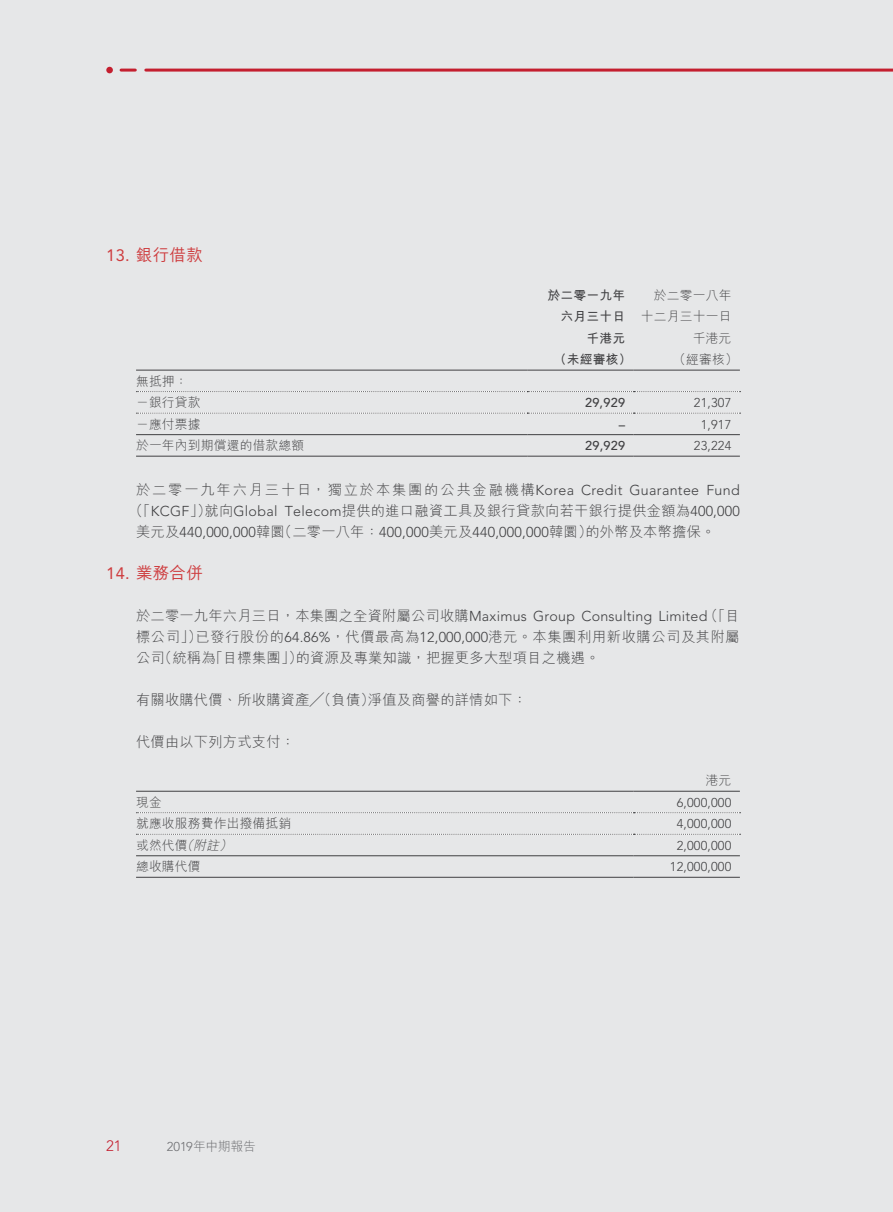
<style>
.page{position:relative;width:893px;height:1212px;background:#e6e7e8}
.page>*{position:absolute;margin:0;border:0;box-sizing:border-box;transform-origin:0 0}
.t1{font:500 16.5px "M Hei HK";letter-spacing:.015em;color:#ce3c3e}
.t2{font:300 15px "Avenir LT Std";color:#c41f2f}
.t3{font:300 14.25px/21px "M Hei HK";letter-spacing:.02em;color:#404042}
.t4{font:300 14.25px "Avenir LT Std";letter-spacing:.015em;color:#404042}
.t5{font:300 14.25px "M Hei HK";letter-spacing:.04em;color:#404042}
.t6{font:300 12.75px "M Hei HK";letter-spacing:.015em;color:#404042}
.t7{font:300 12.75px "Avenir LT Std";letter-spacing:.015em;color:#404042}
.t8{font:700 12.75px "M Hei HK";letter-spacing:.015em;color:#404042}
.t9{font:500 12.75px "Avenir LT Std";letter-spacing:.015em;color:#404042}
.t10{font:300 12.75px "M Hei HK";letter-spacing:-.01em;color:#6d6e71}
.t11{font:italic 300 12.75px "M Hei HK";color:#404042}
.s1{font-family:"Avenir LT Std";font-weight:400}
.s2{font-family:"Avenir LT Std"}
.s3{font-family:"M Hei HK"}
.s4{font-style:italic}
</style>
<div class="page">
<hr style="left:146px;top:69px;width:747px;height:3px;background:#c41f2f">
<hr style="left:121px;top:69px;width:14px;height:3px;background:#c41f2f">
<div style="left:106px;top:67px;width:7px;height:6px;background:#c41f2f;border-radius:50%"></div>
<svg style="left:136px;top:391px;width:605px;height:1px"></svg>
<svg style="left:136px;top:413px;width:605px;height:1px"></svg>
<hr style="left:136px;top:370px;width:391px;height:1px;background:#404042">
<hr style="left:136px;top:434px;width:391px;height:1px;background:#404042">
<hr style="left:527px;top:434px;width:107px;height:1px;background:#404042">
<hr style="left:634px;top:434px;width:106px;height:1px;background:#404042">
<hr style="left:136px;top:456px;width:391px;height:1px;background:#404042">
<hr style="left:527px;top:456px;width:107px;height:1px;background:#404042">
<hr style="left:634px;top:456px;width:106px;height:1px;background:#404042">
<hr style="left:527px;top:370px;width:107px;height:1px;background:#404042">
<hr style="left:634px;top:370px;width:106px;height:1px;background:#404042">
<svg style="left:136px;top:812px;width:605px;height:1px"></svg>
<svg style="left:136px;top:834px;width:605px;height:1px"></svg>
<hr style="left:136px;top:791px;width:498px;height:1px;background:#404042">
<hr style="left:634px;top:791px;width:106px;height:1px;background:#404042">
<hr style="left:136px;top:855px;width:498px;height:1px;background:#404042">
<hr style="left:634px;top:855px;width:106px;height:1px;background:#404042">
<hr style="left:136px;top:877px;width:498px;height:1px;background:#404042">
<hr style="left:634px;top:877px;width:106px;height:1px;background:#404042">
<p class="t1" style="left:106px;top:243px;width:98px"><span class="s1">13.</span> 銀行借款</p>
<p class="t6" style="left:136px;top:372px;width:53px">無抵押：</p>
<p class="t6" style="left:136px;top:394px;width:66px">－銀行貸款</p>
<p class="t6" style="left:136px;top:415px;width:66px">－應付票據</p>
<p class="t6" style="left:136px;top:437px;width:170px">於一年內到期償還的借款總額</p>
<p class="t8" style="left:547px;top:286px;width:79px">於二零一九年</p>
<p class="t6" style="left:654px;top:286px;width:79px">於二零一八年</p>
<p class="t8" style="left:560px;top:307px;width:66px">六月三十日</p>
<p class="t6" style="left:641px;top:308px;width:92px">十二月三十一日</p>
<p class="t8" style="left:586px;top:329px;width:40px">千港元</p>
<p class="t6" style="left:693px;top:329px;width:40px">千港元</p>
<p class="t8" style="left:554px;top:350px;width:79px">（未經審核）</p>
<p class="t6" style="left:673px;top:351px;width:66px">（經審核(</p>
<p class="t9" style="left:585px;top:395px;width:42px">29,929</p>
<p class="t7" style="left:694px;top:395px;width:39px">21,307</p>
<p class="t9" style="left:619px;top:417px;width:8px">–</p>
<p class="t7" style="left:701px;top:417px;width:32px">1,917</p>
<p class="t9" style="left:585px;top:438px;width:42px">29,929</p>
<p class="t7" style="left:694px;top:438px;width:39px">23,224</p>
<p class="t3" style="left:285px;top:479px;width:457px;text-indent:-149px">於二零一九年六月三十日，獨立於本集團的公共金融機構<span class="s2">Korea<br>Telecom</span>提供的進口融資工具及銀行貸款向若干銀行提供金額為<span class="s2">400,000</span></p>
<p class="t4" style="left:581px;top:482px;width:43px">Credit</p>
<p class="t4" style="left:706px;top:482px;width:35px">Fund</p>
<p class="t4" style="left:629px;top:482px;width:71px">Guarantee</p>
<p class="t3" style="left:129px;top:500px;width:84px">（「<span class="s2">KCGF</span>」）</p>
<p class="t4" style="left:204px;top:503px;width:75px"><span class="s3">就向</span>Global</p>
<p class="t4" style="left:136px;top:524px;width:150px"><span class="s3">美元及</span>440,000,000<span class="s3">韓圜</span></p>
<p class="t1" style="left:106px;top:561px;width:98px"><span class="s1">14.</span> 業務合併</p>
<p class="t4" style="left:278px;top:524px;width:316px"><span class="s3">（二零一八年：</span>400,000<span class="s3">美元及</span>440,000,000<span class="s3">韓圜）</span></p>
<p class="t3" style="left:585px;top:521px;width:132px">的外幣及本幣擔保。</p>
<p class="t3" style="left:704px;top:605px;width:38px">（「目</p>
<p class="t4" style="left:136px;top:608px;width:573px"><span class="s3">於二零一九年六月三日，本集團之全資附屬公司收購</span>Maximus Group Consulting Limited</p>
<p class="t5" style="left:196px;top:627px;width:546px">已發行股份的<span class="s2">64.86%</span>，代價最高為<span class="s2">12,000,000</span>港元。本集團利用新收購公司及其附屬</p>
<p class="t3" style="left:136px;top:626px;width:68px">標公司」）</p>
<p class="t3" style="left:158px;top:647px;width:59px">（統稱為</p>
<p class="t3" style="left:209px;top:647px;width:95px">「目標集團」）</p>
<p class="t3" style="left:296px;top:647px;width:305px">的資源及專業知識，把握更多大型項目之機遇。</p>
<p class="t3" style="left:136px;top:647px;width:30px">公司</p>
<p class="t3" style="left:136px;top:689px;width:240px">有關收購代價、所收購資產╱（負債）</p>
<p class="t3" style="left:136px;top:731px;width:161px">代價由以下列方式支付：</p>
<p class="t3" style="left:368px;top:689px;width:161px">淨值及商譽的詳情如下：</p>
<p class="t6" style="left:136px;top:793px;width:27px">現金</p>
<p class="t6" style="left:136px;top:815px;width:157px">就應收服務費作出撥備抵銷</p>
<p class="t11" style="left:180px;top:836px;width:18px">（</p>
<p class="t11" style="left:219px;top:836px;width:18px">(</p>
<p class="t6" style="left:136px;top:836px;width:88px">或然代價<span class="s4">附註</span></p>
<p class="t6" style="left:136px;top:858px;width:66px">總收購代價</p>
<p class="t2" style="left:106px;top:1137px;width:17px">21</p>
<p class="t10" style="left:167px;top:1137px;width:91px"><span class="s2">2019</span>年中期報告</p>
<p class="t6" style="left:706px;top:772px;width:27px">港元</p>
<p class="t7" style="left:677px;top:795px;width:56px">6,000,000</p>
<p class="t7" style="left:677px;top:816px;width:56px">4,000,000</p>
<p class="t7" style="left:677px;top:838px;width:56px">2,000,000</p>
<p class="t7" style="left:670px;top:859px;width:63px">12,000,000</p>
</div>
